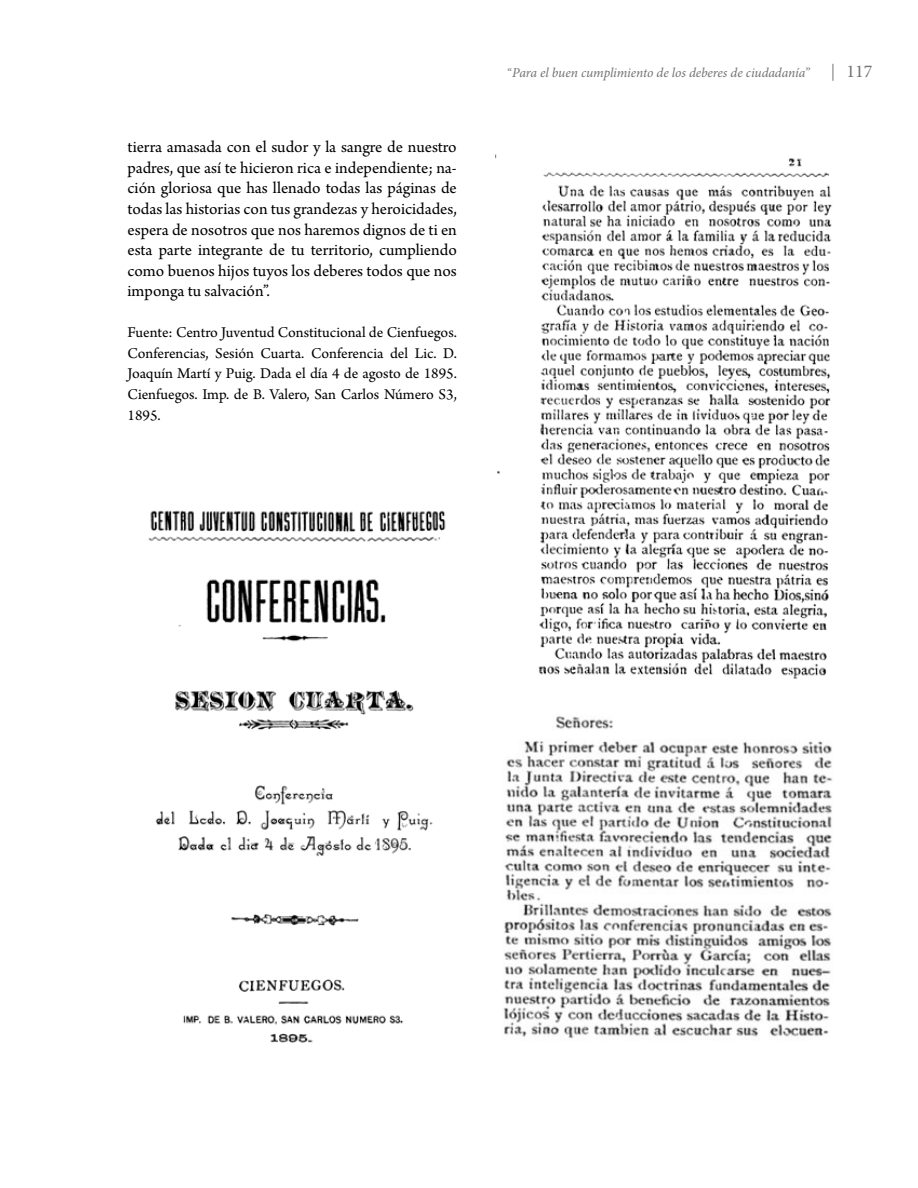
<style>
.page{position:relative;width:918px;height:1188px;background:#fff}
.page>*{position:absolute;margin:0;border:0;box-sizing:border-box;transform-origin:0 0}
.t1{font:18px "Minion Pro";color:#707172}
.t2{font:17.25px/20.5px "Arno Pro";letter-spacing:.005em;color:#000;text-align:justify}
.t3{font:15.75px/20.5px "Arno Pro";letter-spacing:-.01em;color:#000;text-align:justify}
.t4{font:italic 13.5px "Minion Pro";letter-spacing:-.01em;color:#707172}
.s1{font-family:"Arno Pro";font-style:normal}
</style>
<div class="page">
<svg style="left:833px;top:64px;width:1px;height:17px"></svg>
<img style="left:503px;top:716px;width:330px;height:322px">
<img style="left:148px;top:510px;width:298px;height:533px">
<img style="left:495px;top:154px;width:337px;height:525px">
<p class="t2" style="left:128px;top:138px;width:331px">tierra amasada con el sudor y la sangre de nuestro padres, que así te hicieron rica e independiente; na&shy;ción gloriosa que has llenado todas las páginas de todas las historias con tus grandezas y heroicidades, espera de nosotros que nos haremos dignos de ti en esta parte integrante de tu territorio, cumpliendo como buenos hijos tuyos los deberes todos que nos imponga tu salvación”.</p>
<p class="t3" style="left:128px;top:323px;width:331px">Fuente: Centro Juventud Constitucional de Cienfuegos.<br>Conferencias, Sesión Cuarta. Conferencia del Lic. D.<br>Joaquín Martí y Puig. Dada el día 4 de agosto de 1895.<br>Cienfuegos. Imp. de B. Valero, San Carlos Número S3, 1895.</p>
<p class="t4" style="left:507px;top:63px;width:304px"><span class="s1">“</span>Para el buen cumplimiento de los deberes de ciudadanía”</p>
<p class="t1" style="left:846px;top:59px;width:27px">117</p>
</div>
